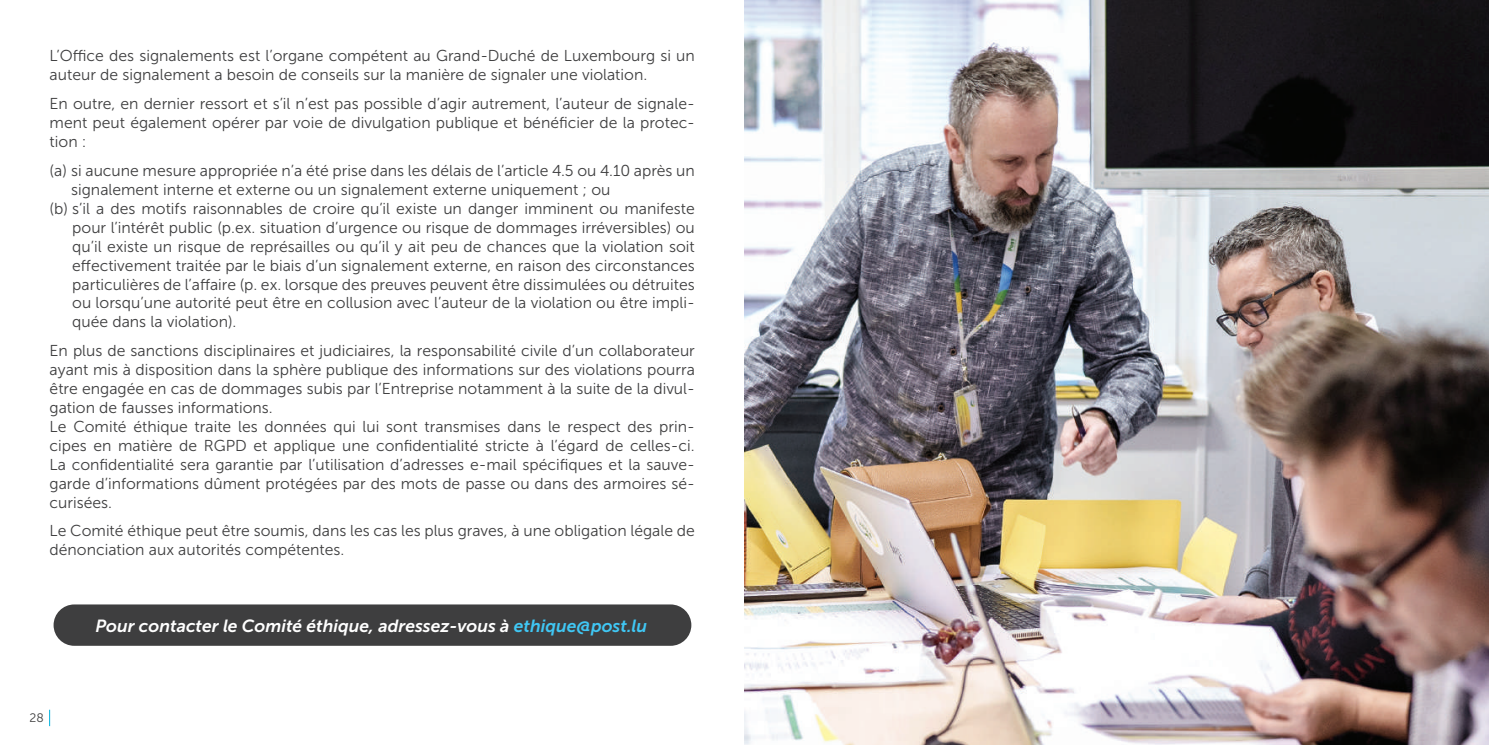
<style>
.page{position:relative;width:1489px;height:745px;background:#fff}
.page>*{position:absolute;margin:0;border:0;box-sizing:border-box;transform-origin:0 0}
.t1{font:italic 17.5px "Museo Sans 700";color:#fff}
.t2{font:15.75px/18.9px "Museo Sans 300";color:#3e3e3f}
.t3{font:12.25px "Museo Sans 300";color:#3e3e3f}
.s1{color:#40c7f4}
</style>
<div class="page">
<svg style="left:49px;top:709px;width:1px;height:16px"></svg>
<img style="left:744px;top:0;width:744px;height:744px">
<div style="left:52px;top:602px;width:641px;height:45px;background:#3e3e3f;border-radius:22px"></div>
<div style="left:50px;top:600px;width:644px;height:49px;border:4px solid #fff;border-radius:22px"></div>
<p class="t2" style="left:50px;top:47px;width:646px">L’Office des signalements est l’organe compétent au Grand-Duché de Luxembourg si un auteur de signalement a besoin de conseils sur la manière de signaler une violation.</p>
<p class="t2" style="left:50px;top:94px;width:646px;text-align:justify">En outre, en dernier ressort et s’il n’est pas possible d’agir autrement, l’auteur de signale&shy;ment peut également opérer par voie de divulgation publique et bénéficier de la protec&shy;tion :</p>
<p class="t2" style="left:50px;top:161px;width:646px">(a) si aucune mesure appropriée n’a été prise dans les délais de l’article 4.5 ou 4.10 après un</p>
<p class="t2" style="left:71px;top:180px;width:541px">signalement interne et externe ou un signalement externe uniquement ; ou</p>
<p class="t2" style="left:50px;top:199px;width:646px">(b) s’il a des motifs raisonnables de croire qu’il existe un danger imminent ou manifeste</p>
<p class="t2" style="left:72px;top:218px;width:624px">pour l’intérêt public (p.ex. situation d’urgence ou risque de dommages irréversibles) ou</p>
<p class="t2" style="left:72px;top:237px;width:624px">qu’il existe un risque de représailles ou qu’il y ait peu de chances que la violation soit</p>
<p class="t2" style="left:72px;top:256px;width:624px">effectivement traitée par le biais d’un signalement externe, en raison des circonstances</p>
<p class="t2" style="left:72px;top:274px;width:624px">particulières de l’affaire (p. ex. lorsque des preuves peuvent être dissimulées ou détruites</p>
<p class="t2" style="left:72px;top:293px;width:624px">ou lorsqu’une autorité peut être en collusion avec l’auteur de la violation ou être impli-</p>
<p class="t2" style="left:72px;top:312px;width:166px">quée dans la violation).</p>
<p class="t2" style="left:50px;top:341px;width:646px">En plus de sanctions disciplinaires et judiciaires, la responsabilité civile d’un collaborateur ayant mis à disposition dans la sphère publique des informations sur des violations pourra être engagée en cas de dommages subis par l’Entreprise notamment à la suite de la divul&shy;gation de fausses informations.<br>Le Comité éthique traite les données qui lui sont transmises dans le respect des prin&shy;cipes en matière de RGPD et applique une confidentialité stricte à l’égard de celles-ci.<br>La confidentialité sera garantie par l’utilisation d’adresses e-mail spécifiques et la sauve&shy;garde d’informations dûment protégées par des mots de passe ou dans des armoires sé&shy;curisées.</p>
<p class="t2" style="left:50px;top:521px;width:646px">Le Comité éthique peut être soumis, dans les cas les plus graves, à une obligation légale de dénonciation aux autorités compétentes.</p>
<p class="t3" style="left:30px;top:710px;width:16px">28</p>
<p class="t1" style="left:95px;top:615px;width:553px">Pour contacter le Comité éthique, adressez-vous à <span class="s1">ethique@post.lu</span></p>
</div>
